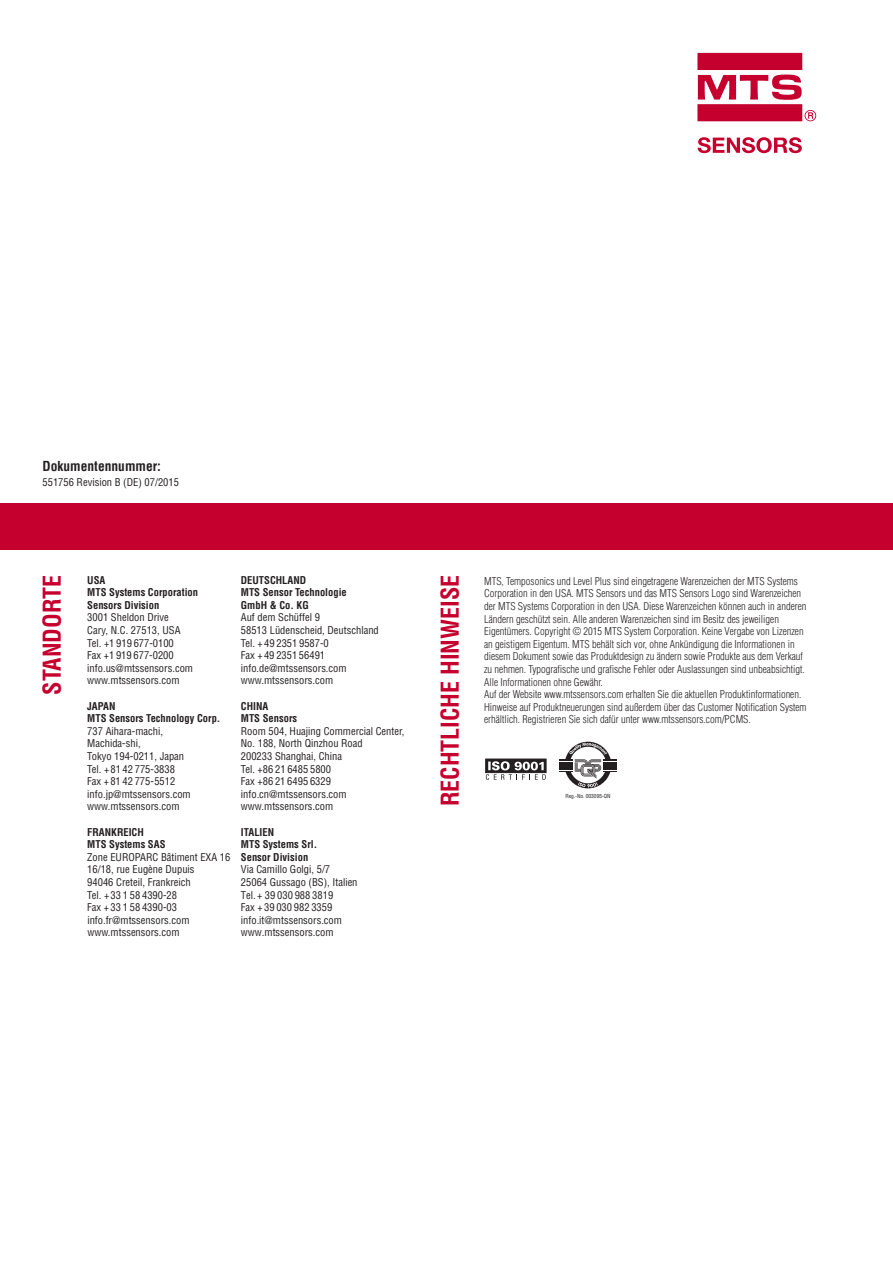
<style>
.page{position:relative;width:893px;height:1263px;background:#fff}
.page>*{position:absolute;margin:0;border:0;box-sizing:border-box;transform-origin:0 0}
.t1{font:700 condensed 24px "Helvetica LT Std";color:#c5002e}
.t2{font:700 condensed 13.5px "Helvetica LT Std";color:#231f20}
.t3{font:300 condensed 10.5px/12.6px "Helvetica LT Std";color:#231f20}
.t4{font:condensed 10.5px/12.6px "Helvetica LT Std";color:#231f20}
.t5{font:700 condensed 10.5px/12.6px "Helvetica LT Std";color:#231f20}
.t6{font:condensed 5.4px "Helvetica LT Std";color:#231f20}
</style>
<div class="page">
<svg style="left:697px;top:53px;width:119px;height:68px"></svg>
<svg style="left:698px;top:137px;width:104px;height:16px"></svg>
<svg style="left:559px;top:742px;width:57px;height:46px"></svg>
<div style="left:485px;top:759px;width:61px;height:14px;background:#231f20;border:1px solid #231f20"></div>
<svg style="left:486px;top:761px;width:60px;height:19px"></svg>
<div style="left:0;top:503px;width:893px;height:47px;background:#c5002e"></div>
<p class="t2" style="left:43px;top:458px;width:120px">Dokumentennummer:</p>
<p class="t4" style="left:43px;top:476px;width:138px">551756 Revision B (DE) 07/2015</p>
<p class="t5" style="left:241px;top:573px;width:107px">DEUTSCHLAND<br>MTS Sensor Technologie<br>GmbH &amp; Co. KG</p>
<p class="t4" style="left:241px;top:611px;width:139px">Auf dem Schüffel 9<br>58513 Lüdenscheid, Deutschland<br>Tel. + 49 2351 9587-0<br>Fax + 49 2351 56491 info.de@mtssensors.com www.mtssensors.com</p>
<p class="t5" style="left:241px;top:699px;width:58px">CHINA<br>MTS Sensors</p>
<p class="t4" style="left:241px;top:725px;width:165px">Room 504, Huajing Commercial Center,<br>No. 188, North Qinzhou Road<br>200233 Shanghai, China<br>Tel. +86 21 6485 5800<br>Fax +86 21 6495 6329 info.cn@mtssensors.com www.mtssensors.com</p>
<p class="t5" style="left:241px;top:825px;width:78px">ITALIEN<br>MTS Systems Srl.<br>Sensor Division</p>
<p class="t4" style="left:241px;top:863px;width:118px">Via Camillo Golgi, 5/7<br>25064 Gussago (BS), Italien<br>Tel. + 39 030 988 3819<br>Fax + 39 030 982 3359 info.it@mtssensors.com www.mtssensors.com</p>
<p class="t5" style="left:87px;top:573px;width:112px">USA<br>MTS Systems Corporation<br>Sensors Division</p>
<p class="t4" style="left:87px;top:611px;width:107px">3001 Sheldon Drive<br>Cary, N.C. 27513, USA<br>Tel. +1 919 677-0100<br>Fax +1 919 677-0200 info.us@mtssensors.com www.mtssensors.com</p>
<p class="t5" style="left:87px;top:699px;width:135px">JAPAN<br>MTS Sensors Technology Corp.</p>
<p class="t4" style="left:87px;top:725px;width:105px">737 Aihara-machi,<br>Machida-shi,<br>Tokyo 194-0211, Japan<br>Tel. + 81 42 775-3838<br>Fax + 81 42 775- 5512 info.jp@mtssensors.com www.mtssensors.com</p>
<p class="t5" style="left:87px;top:825px;width:80px">FRANKREICH<br>MTS Systems SAS</p>
<p class="t4" style="left:87px;top:851px;width:145px">Zone EUROPARC Bâtiment EXA 16<br>16/18, rue Eugène Dupuis<br>94046 Creteil, Frankreich<br>Tel. + 33 1 58 4390-28<br>Fax + 33 1 58 4390-03 info.fr@mtssensors.com www.mtssensors.com</p>
<h1 class="t1" style="left:37px;top:694px;width:121px;rotate:-90deg">STANDORTE</h1>
<h1 class="t1" style="left:435px;top:806px;width:233px;rotate:-90deg">RECHTLICHE HINWEISE</h1>
<p class="t3" style="left:484px;top:575px;width:324px">MTS, Temposonics und Level Plus sind eingetragene Warenzeichen der MTS Systems Corporation in den USA. MTS Sensors und das MTS Sensors Logo sind Warenzeichen der MTS Systems Corporation in den USA. Diese Warenzeichen können auch in anderen Ländern geschützt sein. Alle anderen Warenzeichen sind im Besitz des jeweiligen Eigentümers. Copyright © 2015 MTS System Corporation. Keine Vergabe von Lizenzen an geistigem Eigentum. MTS behält sich vor, ohne Ankündigung die Informationen in diesem Dokument sowie das Produktdesign zu ändern sowie Produkte aus dem Verkauf zu nehmen. Typografische und grafische Fehler oder Auslassungen sind unbeabsichtigt.<br>Alle Informationen ohne Gewähr.<br>Auf der Website www.mtssensors.com erhalten Sie die aktuellen Produktinformationen.<br>Hinweise auf Produktneuerungen sind außerdem über das Customer Notification System erhältlich. Registrieren Sie sich dafür unter www.mtssensors.com/PCMS.</p>
<p class="t6" style="left:565px;top:792px;width:47px">Reg.-No. 003095-QN</p>
</div>
